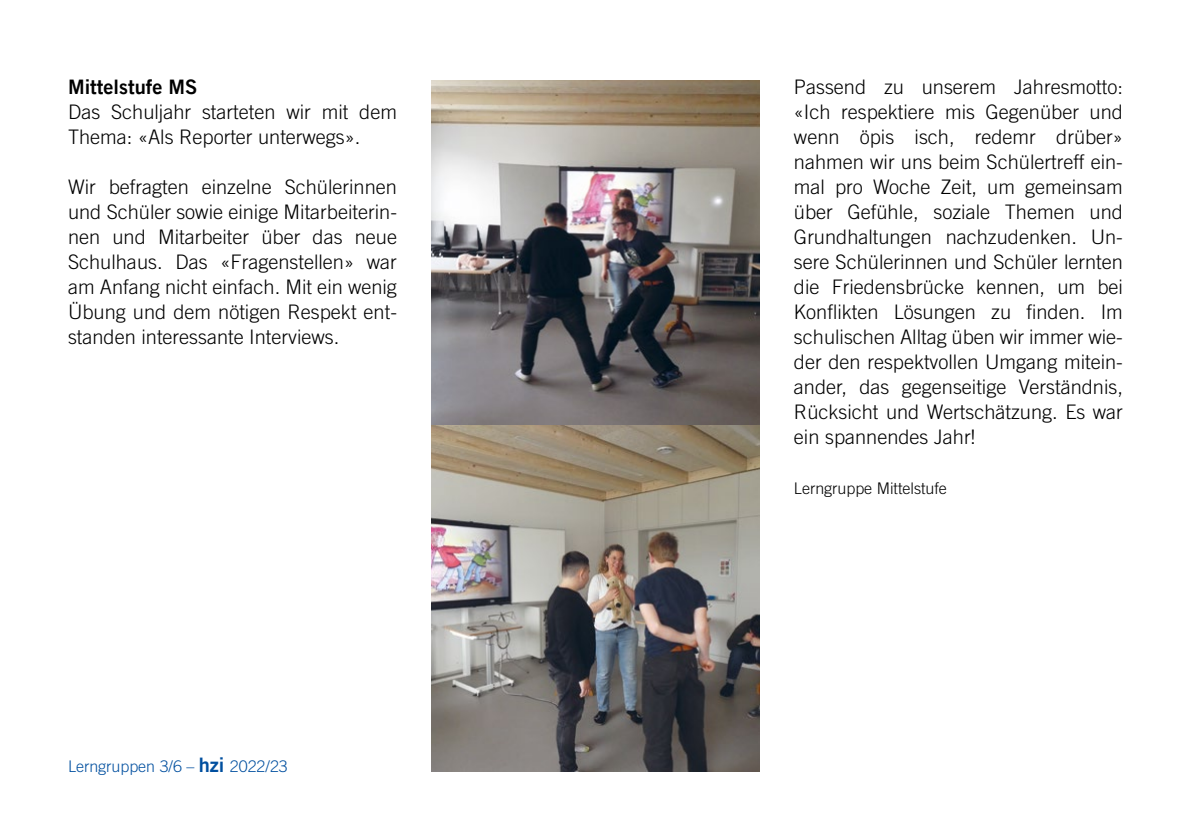
<style>
.page{position:relative;width:1191px;height:840px;background:#fff}
.page>*{position:absolute;margin:0;border:0;box-sizing:border-box;transform-origin:0 0}
.t1{font:300 20px/25px "Trade Gothic";color:#000;text-align:justify}
.t2{font:20px "Trade Gothic Bold Two";color:#000}
.t3{font:300 16px "Trade Gothic";color:#004f9f}
.t4{font:300 16px "Trade Gothic";color:#000}
.s1{font-family:"Trade Gothic Bold Two";font-weight:400;font-size:20px}
</style>
<div class="page">
<img style="left:431px;top:81px;width:329px;height:690px">
<p class="t2" style="left:68px;top:74px;width:131px">Mittelstufe MS</p>
<p class="t1" style="left:68px;top:99px;width:330px">Das Schuljahr starteten wir mit dem<br>Thema: «Als Reporter unterwegs».</p>
<p class="t1" style="left:68px;top:174px;width:330px">Wir befragten einzelne Schülerinnen und Schüler sowie einige Mitarbeiterin&shy;nen und Mitarbeiter über das neue Schulhaus. Das «Fragenstellen» war am Anfang nicht einfach. Mit ein wenig Übung und dem nötigen Respekt ent&shy;standen interessante Interviews.</p>
<p class="t3" style="left:68px;top:756px;width:221px">Lerngruppen 3/6 – <span class="s1">hzi</span> 2022/23</p>
<p class="t1" style="left:794px;top:74px;width:330px">Passend zu unserem Jahresmotto: «Ich respektiere mis Gegenüber und wenn öpis isch, redemr drüber» nahmen wir uns beim Schülertreff ein&shy;mal pro Woche Zeit, um gemeinsam über Gefühle, soziale Themen und Grundhaltungen nachzudenken. Un&shy;sere Schülerinnen und Schüler lernten die Friedensbrücke kennen, um bei Konflikten Lösungen zu finden. Im schulischen Alltag üben wir immer wie&shy;der den respektvollen Umgang mitein&shy;ander, das gegenseitige Verständnis, Rücksicht und Wertschätzung. Es war ein spannendes Jahr!</p>
<p class="t4" style="left:794px;top:479px;width:154px">Lerngruppe Mittelstufe</p>
</div>
